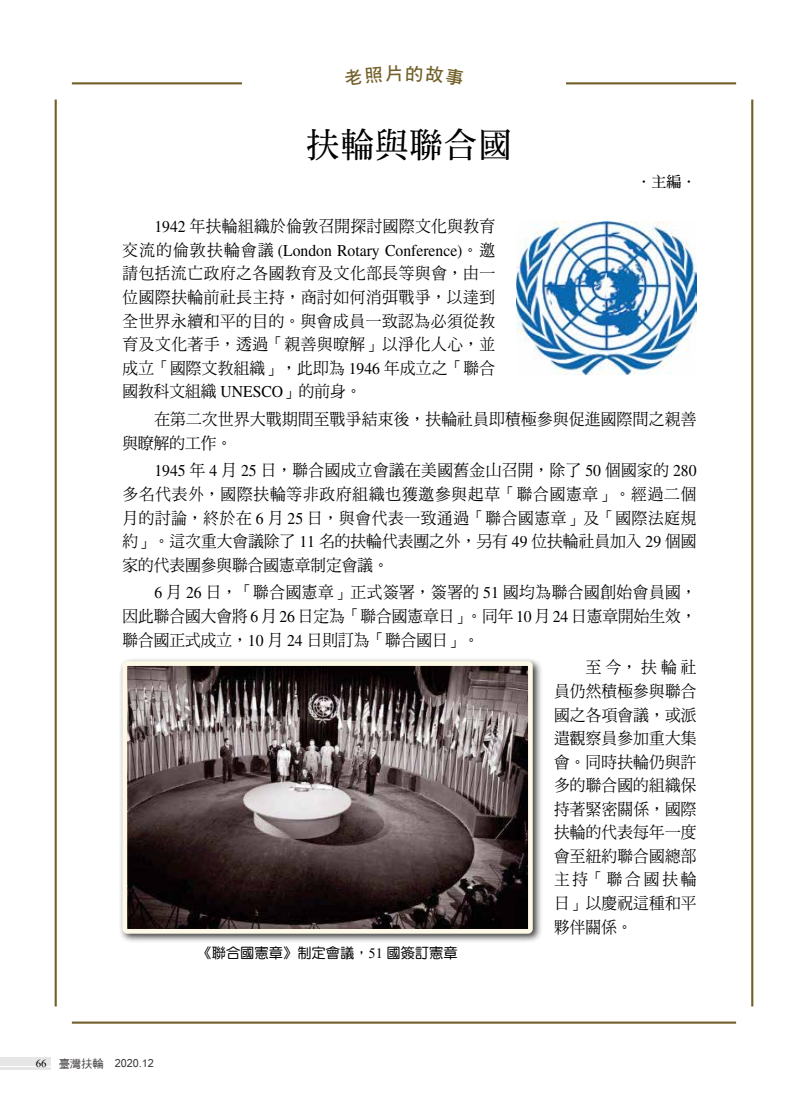
<style>
.page{position:relative;width:808px;height:1106px;background:#fff}
.page>*{position:absolute;margin:0;border:0;box-sizing:border-box;transform-origin:0 0}
.t1{font:34.5px "DF Ming Std W7";letter-spacing:.05em;color:#000;scale:.95 1}
.t2{font:16.5px/23.5px "DF Ming Std W5";letter-spacing:.01em;color:#000;text-align:justify;scale:.95 1}
.t3{font:16.5px "Times LT Std";color:#000;scale:.95 1}
.t4{font:15px "DF Ming Std W7";color:#000}
.t5{font:14.25px "DF Yuan Std W5";color:#000}
.t6{font:12px "Latha";color:#3f3b3a}
.s1{font-family:"Times LT Std"}
.s2{font-family:"DF Ming Std W5"}
.s3{font-family:"Times New Roman"}
.s4{font-family:"Aparajita";font-size:13.5px;color:#000}
.s5{font-family:"DF Hei Md HK BF";font-size:11.25px}
</style>
<div class="page">
<hr style="left:72px;top:82px;width:170px;height:2px;background:#726029">
<hr style="left:566px;top:82px;width:170px;height:2px;background:#726029">
<hr style="left:72px;top:1021px;width:664px;height:2px;background:#726029">
<hr style="left:55px;top:99px;width:2px;height:907px;background:#726029">
<hr style="left:751px;top:99px;width:2px;height:907px;background:#726029">
<div style="left:119px;top:657px;width:424px;height:286px;background:#000;opacity:.8"></div>
<img style="left:128px;top:667px;width:399px;height:260px">
<div style="left:122px;top:661px;width:411px;height:272px;border:5px solid #fef9e6;border-radius:2px"></div>
<img style="left:516px;top:221px;width:180px;height:153px">
<div style="left:0;top:1057px;width:51px;height:9px;background:#e6e6e7"></div>
<hr style="left:0;top:1067px;width:51px;height:2px;background:#e6e6e7">
<h1 class="t1" style="left:307px;top:126px;width:217px">扶輪與聯合國</h1>
<p class="t4" style="left:636px;top:173px;width:61px">．主編．</p>
<p class="t2" style="left:154px;top:214px;width:360px"><span class="s1">1942</span> 年扶輪組織於倫敦召開探討國際文化與教育</p>
<p class="t3" style="left:122px;top:241px;width:394px"><span class="s2">交流的倫敦扶輪會議</span> (London Rotary Conference)<span class="s2">。邀</span></p>
<p class="t2" style="left:122px;top:261px;width:394px">請包括流亡政府之各國教育及文化部長等與會，由一位國際扶輪前社長主持，商討如何消弭戰爭，以達到全世界永續和平的目的。與會成員一致認為必須從教育及文化著手，透過「親善與暸解」以淨化人心，並成立「國際文教組織」，此即為 <span class="s1">1946</span> 年成立之「聯合國教科文組織 <span class="s1">UNESCO</span>」的前身。</p>
<p class="t2" style="left:122px;top:407px;width:606px;text-indent:32px">在第二次世界大戰期間至戰爭結束後，扶輪社員即積極參與促進國際間之親善與瞭解的工作。</p>
<p class="t2" style="left:122px;top:458px;width:606px;text-indent:32px"><span class="s1">1945</span> 年 <span class="s1">4</span> 月 <span class="s1">25</span> 日，聯合國成立會議在美國舊金山召開，除了 <span class="s1">50</span> 個國家的 <span class="s1">280</span>多名代表外，國際扶輪等非政府組織也獲邀參與起草「聯合國憲章」。經過二個月的討論，終於在 <span class="s1">6</span> 月 <span class="s1">25</span> 日，與會代表一致通過「聯合國憲章」及「國際法庭規約」。這次重大會議除了 <span class="s1">11</span> 名的扶輪代表團之外，另有 <span class="s1">49</span> 位扶輪社員加入 <span class="s1">29</span> 個國家的代表團參與聯合國憲章制定會議。</p>
<p class="t2" style="left:122px;top:580px;width:606px;text-indent:32px"><span class="s1">6</span> 月 <span class="s1">26</span> 日，「聯合國憲章」正式簽署，簽署的 <span class="s1">51</span> 國均為聯合國創始會員國，因此聯合國大會將 <span class="s1">6</span> 月 <span class="s1">26</span> 日定為「聯合國憲章日」。同年 <span class="s1">10</span> 月 <span class="s1">24</span> 日憲章開始生效，聯合國正式成立，<span class="s1">10</span> 月 <span class="s1">24</span> 日則訂為「聯合國日」。</p>
<p class="t2" style="left:554px;top:655px;width:152px;text-indent:32px">至今，扶輪社員仍然積極參與聯合國之各項會議，或派遣觀察員參加重大集會。同時扶輪仍與許多的聯合國的組織保持著緊密關係，國際扶輪的代表每年一度會至紐約聯合國總部主持「聯合國扶輪日」以慶祝這種和平夥伴關係。</p>
<p class="t5" style="left:198px;top:945px;width:262px">《聯合國憲章》制定會議，<span class="s3">51</span> 國簽訂憲章</p>
<p class="t6" style="left:36px;top:1054px;width:120px"><span class="s4">66</span> <span class="s5">臺灣扶輪　</span>2020.12</p>
</div>
